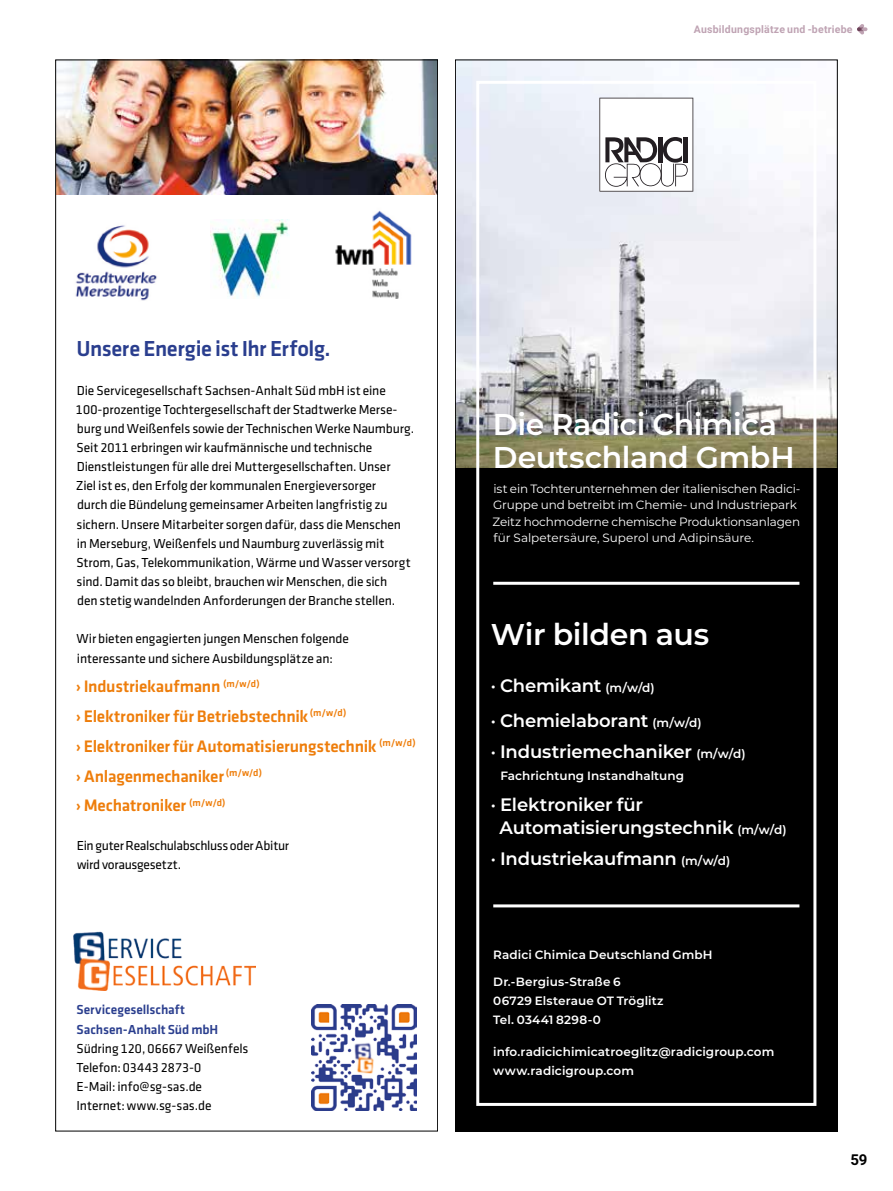
<style>
.page{position:relative;width:893px;height:1191px;background:#fff}
.page>*{position:absolute;margin:0;border:0;box-sizing:border-box;transform-origin:0 0}
.t1{font:600 30px/33px "Montserrat";letter-spacing:-.01em;color:#fff}
.t2{font:22.5px "Klavika Medium TF";letter-spacing:-.02em;color:#2a3e8e}
.t3{font:600 18px/35.2px "Montserrat";letter-spacing:-.01em;color:#fff}
.t4{font:17.25px/29.7px "Klavika Medium TF";letter-spacing:-.01em;color:#ee7d0a}
.t5{font:700 15px "Roboto";color:#000}
.t6{font:13.5px/19.2px "Klavika Regular TF";letter-spacing:-.01em;color:#000}
.t7{font:13.5px/19.2px "Klavika Medium TF";letter-spacing:-.005em;color:#2a3e8e}
.t8{font:600 12px/19px "Montserrat";letter-spacing:.005em;color:#fff}
.t9{font:12px/16.5px "Montserrat";letter-spacing:-.01em;color:#fff}
.t10{font:700 10.5px "Roboto";letter-spacing:.02em;color:#bfa3b3}
.s1{font-size:12px}
</style>
<div class="page">
<img style="left:57px;top:62px;width:379px;height:133px">
<img style="left:74px;top:931px;width:182px;height:59px">
<img style="left:75px;top:225px;width:82px;height:76px">
<img style="left:335px;top:210px;width:77px;height:88px">
<img style="left:210px;top:219px;width:79px;height:79px">
<img style="left:312px;top:1005px;width:105px;height:105px">
<img style="left:457px;top:62px;width:379px;height:406px">
<svg style="left:599px;top:98px;width:94px;height:94px"></svg>
<div style="left:455px;top:468px;width:383px;height:663px;background:#000"></div>
<div style="left:476px;top:81px;width:340px;height:1025px;border:3px solid #fff"></div>
<hr style="left:493px;top:904px;width:306px;height:3px;background:#fff">
<hr style="left:493px;top:582px;width:306px;height:3px;background:#fff">
<svg style="left:857px;top:24px;width:7px;height:10px"></svg>
<p class="t10" style="left:694px;top:22px;width:160px">Ausbildungsplätze und -betriebe</p>
<h2 class="t2" style="left:77px;top:337px;width:256px">Unsere Energie ist Ihr Erfolg.</h2>
<p class="t6" style="left:76px;top:381px;width:340px">Die Servicegesellschaft Sachsen-Anhalt Süd mbH ist eine 100-prozentige Tochtergesellschaft der Stadtwerke Merse&shy;burg und Weißenfels sowie der Technischen Werke Naumburg.<br>Seit 2011 erbringen wir kaufmännische und technische Dienstleistungen für alle drei Muttergesellschaften. Unser<br>Ziel ist es, den Erfolg der kommunalen Energieversorger<br>durch die Bündelung gemeinsamer Arbeiten langfristig zu sichern. Unsere Mitarbeiter sorgen dafür, dass die Menschen<br>in Merseburg, Weißenfels und Naumburg zuverlässig mit Strom, Gas, Telekommunikation, Wärme und Wasser versorgt sind. Damit das so bleibt, brauchen wir Menschen, die sich<br>den stetig wandelnden Anforderungen der Branche stellen.</p>
<p class="t6" style="left:77px;top:629px;width:274px">Wir bieten engagierten jungen Menschen folgende interessante und sichere Ausbildungsplätze an:</p>
<p class="t4" style="left:76px;top:672px;width:341px">› Industriekaufmann <sup>(m/w/d)<br></sup>› Elektroniker für Betriebstechnik <sup>(m/w/d)<br></sup>› Elektroniker für Automatisierungstechnik <sup>(m/w/d) </sup>› Anlagenmechaniker <sup>(m/w/d)<br></sup>› Mechatroniker <sup>(m/w/d)</sup></p>
<p class="t6" style="left:77px;top:836px;width:214px">Ein guter Realschulabschluss oder Abitur wird vorausgesetzt.</p>
<p class="t7" style="left:77px;top:1000px;width:143px">Servicegesellschaft<br>Sachsen-Anhalt Süd mbH</p>
<p class="t6" style="left:77px;top:1038px;width:173px">Südring 120, 06667 Weißenfels<br>Telefon: 03443 2873-0<br>E-Mail: info@sg-sas.de<br>Internet: www.sg-sas.de</p>
<h1 class="t1" style="left:493px;top:406px;width:303px">Die Radici Chimica<br>Deutschland GmbH</h1>
<p class="t9" style="left:492px;top:480px;width:309px">ist ein Tochterunternehmen der italienischen Radici-Gruppe und betreibt im Chemie- und Industriepark Zeitz hochmoderne chemische Produktionsanlagen für Salpetersäure, Superol und Adipinsäure.</p>
<h1 class="t1" style="left:491px;top:617px;width:220px">Wir bilden aus</h1>
<h3 class="t3" style="left:491px;top:666px;width:212px">· Chemikant <span class="s1">(m/w/d)<br></span>· Chemielaborant <span class="s1">(m/w/d)</span></h3>
<h3 class="t3" style="left:491px;top:733px;width:256px">· Industriemechaniker <span class="s1">(m/w/d)</span></h3>
<p class="t8" style="left:500px;top:766px;width:185px">Fachrichtung Instandhaltung</p>
<h3 class="t3" style="left:500px;top:793px;width:288px;line-height:22.5px;text-indent:-9px">· Elektroniker für<br>Automatisierungstechnik <span class="s1">(m/w/d)</span></h3>
<h3 class="t3" style="left:491px;top:840px;width:241px">· Industriekaufmann <span class="s1">(m/w/d)</span></h3>
<p class="t8" style="left:493px;top:944px;width:221px">Radici Chimica Deutschland GmbH</p>
<p class="t8" style="left:493px;top:971px;width:172px">Dr.-Bergius-Straße 6<br>06729 Elsteraue OT Tröglitz<br>Tel. 03441 8298-0</p>
<p class="t8" style="left:493px;top:1041px;width:283px">info.radicichimicatroeglitz@radicigroup.com www.radicigroup.com</p>
<p class="t5" style="left:850px;top:1149px;width:19px">59</p>
</div>
